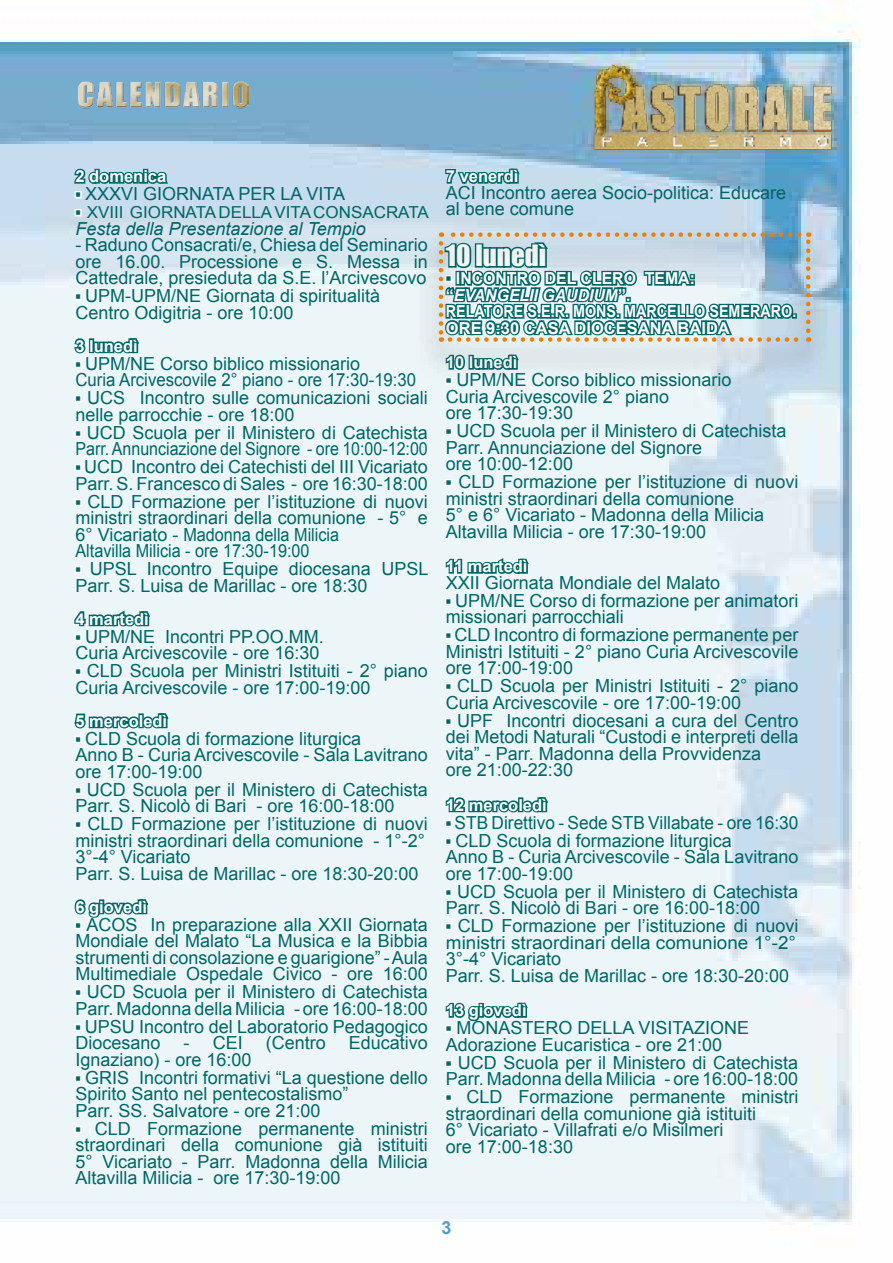
<style>
.page{position:relative;width:893px;height:1263px;background:#fff}
.page>*{position:absolute;margin:0;border:0;box-sizing:border-box;transform-origin:0 0}
.t1{font:27px "Impact";color:#fff}
.t2{font:18px/16.5px "Arial";color:#066}
.t3{font:18px "Arial";color:#066;scale:.96 1}
.t4{font:italic 18px "Arial";color:#066}
.t5{font:700 18px "Arial";color:#509ecb}
.t6{font:700 16.5px "Arial";color:#fff}
.t7{font:700 16.5px/16.5px "Arial";color:#fff;scale:.96 1}
.t8{font:16.5px "Arial";color:#066}
.t9{font:700 16.5px "Arial";color:#fff;scale:.87 1}
.s1{font-weight:700;font-size:16.5px}
.s2{font-weight:700}
.s3{color:#066}
.s4{font-style:italic}
</style>
<div class="page">
<img style="left:0;top:0;width:861px;height:1225px">
<img style="left:578px;top:41px;width:272px;height:128px">
<svg style="left:72px;top:158px;width:98px;height:28px"></svg>
<div style="left:75px;top:191px;width:7px;height:7px;border:3px solid #fff"></div>
<div style="left:75px;top:209px;width:7px;height:7px;border:3px solid #fff"></div>
<svg style="left:72px;top:336px;width:69px;height:20px"></svg>
<div style="left:75px;top:429px;width:7px;height:8px;border:3px solid #fff"></div>
<div style="left:75px;top:498px;width:7px;height:8px;border:3px solid #fff"></div>
<svg style="left:73px;top:601px;width:79px;height:28px"></svg>
<div style="left:75px;top:633px;width:7px;height:8px;border:3px solid #fff"></div>
<svg style="left:73px;top:711px;width:98px;height:20px"></svg>
<div style="left:75px;top:735px;width:7px;height:8px;border:3px solid #fff"></div>
<div style="left:75px;top:786px;width:7px;height:8px;border:3px solid #fff"></div>
<svg style="left:72px;top:897px;width:79px;height:23px"></svg>
<div style="left:75px;top:921px;width:7px;height:8px;border:3px solid #fff"></div>
<div style="left:75px;top:1023px;width:7px;height:8px;border:3px solid #fff"></div>
<div style="left:75px;top:1074px;width:7px;height:8px;border:3px solid #fff"></div>
<div style="left:75px;top:1125px;width:7px;height:8px;border:3px solid #fff"></div>
<svg style="left:444px;top:166px;width:78px;height:23px"></svg>
<svg style="left:444px;top:548px;width:87px;height:28px"></svg>
<div style="left:445px;top:597px;width:7px;height:8px;border:3px solid #fff"></div>
<div style="left:445px;top:717px;width:7px;height:8px;border:3px solid #fff"></div>
<svg style="left:444px;top:795px;width:106px;height:20px"></svg>
<div style="left:445px;top:819px;width:7px;height:8px;border:3px solid #fff"></div>
<div style="left:445px;top:837px;width:7px;height:8px;border:3px solid #fff"></div>
<div style="left:445px;top:888px;width:7px;height:8px;border:3px solid #fff"></div>
<svg style="left:444px;top:1000px;width:86px;height:24px"></svg>
<div style="left:445px;top:1059px;width:8px;height:8px;border:3px solid #fff"></div>
<img style="left:79px;top:67px;width:170px;height:62px">
<div style="left:412px;top:224px;width:417px;height:155px;background:#000;opacity:.93"></div>
<svg style="left:439px;top:232px;width:371px;height:110px"></svg>
<p class="t6" style="left:75px;top:165px;width:92px">2 domenica</p>
<p class="t2" style="left:75px;top:186px;width:271px"><span class="s1">▪</span> XXXVI GIORNATA PER LA VITA</p>
<p class="t8" style="left:75px;top:202px;width:79px"><span class="s2">▪</span> XVIII Giornata</p>
<p class="t8" style="left:218px;top:202px;width:12px">della</p>
<p class="t8" style="left:275px;top:202px;width:11px">vita</p>
<p class="t8" style="left:313px;top:202px;width:25px">Consacrata</p>
<p class="t4" style="left:75px;top:217px;width:292px">Festa della Presentazione al Tempio</p>
<p class="t2" style="left:75px;top:237px;width:354px;text-align:justify">- Raduno Consacrati/e, Chiesa del Seminario ore 16.00. Processione e S. Messa in Cattedrale, presieduta da S.E. l’Arcivescovo</p>
<p class="t2" style="left:75px;top:288px;width:306px"><span class="s1">▪</span> UPM-UPM/NE Giornata di spiritualità<br>Centro Odigitria - ore 10:00</p>
<p class="t6" style="left:75px;top:335px;width:64px">3 lunedì</p>
<p class="t2" style="left:75px;top:355px;width:342px"><span class="s1">▪</span> UPM/NE Corso biblico missionario<br>Curia Arcivescovile 2° piano - ore 17:30-19:30</p>
<p class="t2" style="left:75px;top:390px;width:354px"><span class="s1">▪</span> UCS Incontro sulle comunicazioni sociali nelle parrocchie - ore 18:00</p>
<p class="t2" style="left:75px;top:424px;width:354px"><span class="s1">▪</span> UCD Scuola per il Ministero di Catechista<br>Parr. Annunciazione del Signore - ore 10:00-12:00</p>
<p class="t2" style="left:75px;top:459px;width:354px"><span class="s1">▪</span> UCD Incontro dei Catechisti del III Vicariato<br>Parr. S. Francesco di Sales - ore 16:30-18:00</p>
<p class="t2" style="left:75px;top:493px;width:354px"><span class="s1">▪</span> CLD Formazione per l’istituzione di nuovi ministri straordinari della comunione - 5° e 6° Vicariato - Madonna della Milicia<br>Altavilla Milicia - ore 17:30-19:00</p>
<p class="t2" style="left:75px;top:561px;width:355px"><span class="s1">▪</span> UPSL Incontro Equipe diocesana UPSL<br>Parr. S. Luisa de Marillac - ore 18:30</p>
<p class="t6" style="left:75px;top:608px;width:75px">4 martedì</p>
<p class="t2" style="left:75px;top:628px;width:250px"><span class="s1">▪</span> UPM/NE Incontri PP.OO.MM.<br>Curia Arcivescovile - ore 16:30</p>
<p class="t2" style="left:75px;top:663px;width:354px"><span class="s1">▪</span> CLD Scuola per Ministri Istituiti - 2° piano<br>Curia Arcivescovile - ore 17:00-19:00</p>
<p class="t6" style="left:75px;top:710px;width:93px">5 mercoledì</p>
<p class="t2" style="left:75px;top:730px;width:354px"><span class="s1">▪</span> CLD Scuola di formazione liturgica<br>Anno B - Curia Arcivescovile - Sala Lavitrano ore 17:00-19:00</p>
<p class="t2" style="left:75px;top:781px;width:354px"><span class="s1">▪</span> UCD Scuola per il Ministero di Catechista<br>Parr. S. Nicolò di Bari - ore 16:00-18:00</p>
<p class="t2" style="left:75px;top:816px;width:354px"><span class="s1">▪</span> CLD Formazione per l’istituzione di nuovi ministri straordinari della comunione - 1°-2° 3°-4° Vicariato<br>Parr. S. Luisa de Marillac - ore 18:30-20:00</p>
<p class="t6" style="left:75px;top:896px;width:73px">6 giovedì</p>
<p class="t2" style="left:75px;top:916px;width:354px;text-align:justify"><span class="s1">▪</span> ACOS In preparazione alla XXII Giornata Mondiale del Malato “La Musica e la Bibbia strumenti di consolazione e guarigione” - Aula Multimediale Ospedale Civico - ore 16:00</p>
<p class="t2" style="left:75px;top:984px;width:354px"><span class="s1">▪</span> UCD Scuola per il Ministero di Catechista<br>Parr. Madonna della Milicia - ore 16:00-18:00</p>
<p class="t2" style="left:75px;top:1018px;width:354px"><span class="s1">▪</span> UPSU Incontro del Laboratorio Pedagogico<br>Diocesano</p>
<p class="t2" style="left:184px;top:1035px;width:61px">- CEI</p>
<p class="t2" style="left:266px;top:1035px;width:62px">(Centro</p>
<p class="t2" style="left:349px;top:1035px;width:81px">Educativo</p>
<p class="t2" style="left:75px;top:1051px;width:178px">Ignaziano) - ore 16:00</p>
<p class="t2" style="left:75px;top:1069px;width:354px"><span class="s1">▪</span> GRIS Incontri formativi “La questione dello<br>Spirito Santo nel pentecostalismo”<br>Parr. SS. Salvatore - ore 21:00</p>
<p class="t2" style="left:75px;top:1120px;width:354px;text-align:justify"><span class="s1">▪</span> CLD Formazione permanente ministri straordinari della comunione già istituiti 5° Vicariato - Parr. Madonna della Milicia Altavilla Milicia - ore 17:30-19:00</p>
<p class="t6" style="left:446px;top:165px;width:74px">7 venerdì</p>
<p class="t2" style="left:446px;top:184px;width:342px">ACI Incontro aerea Socio-politica: Educare al bene comune</p>
<h1 class="t1" style="left:446px;top:235px;width:102px">10 lunedì</h1>
<p class="t7" style="left:446px;top:271px;width:261px"><span class="s3">▪</span> INCONTRO DEL CLERO TEMA: “<span class="s4">EVANGELII GAUDIUM</span>”.<br>Relatore</p>
<p class="t9" style="left:528px;top:300px;width:79px">S.E.R. Mons</p>
<p class="t9" style="left:616px;top:300px;width:36px">. Marcello</p>
<p class="t9" style="left:709px;top:300px;width:24px">Semeraro</p>
<p class="t9" style="left:792px;top:300px;width:6px">.</p>
<p class="t6" style="left:446px;top:317px;width:103px">Ore 9:30 Casa</p>
<p class="t6" style="left:575px;top:317px;width:24px">Diocesana</p>
<p class="t6" style="left:678px;top:317px;width:23px">Baida</p>
<p class="t6" style="left:446px;top:351px;width:73px">10 lunedì</p>
<p class="t2" style="left:446px;top:372px;width:287px"><span class="s1">▪</span> UPM/NE Corso biblico missionario<br>Curia Arcivescovile 2° piano<br>ore 17:30-19:30</p>
<p class="t2" style="left:446px;top:423px;width:342px"><span class="s1">▪</span> UCD Scuola per il Ministero di Catechista<br>Parr. Annunciazione del Signore<br>ore 10:00-12:00</p>
<p class="t2" style="left:446px;top:474px;width:354px"><span class="s1">▪</span> CLD Formazione per l’istituzione di nuovi ministri straordinari della comunione<br>5° e 6° Vicariato - Madonna della Milicia Altavilla Milicia - ore 17:30-19:00</p>
<p class="t6" style="left:446px;top:555px;width:83px">11 martedì</p>
<p class="t2" style="left:446px;top:574px;width:276px">XXII Giornata Mondiale del Malato</p>
<p class="t2" style="left:446px;top:592px;width:354px"><span class="s1">▪</span> UPM/NE Corso di formazione per animatori missionari parrocchiali</p>
<p class="t2" style="left:446px;top:627px;width:354px;text-align:justify"><span class="s1">▪</span> CLD Incontro di formazione permanente per Ministri Istituiti - 2° piano Curia Arcivescovile ore 17:00-19:00</p>
<p class="t2" style="left:446px;top:678px;width:354px"><span class="s1">▪</span> CLD Scuola per Ministri Istituiti - 2° piano<br>Curia Arcivescovile - ore 17:00-19:00</p>
<p class="t2" style="left:446px;top:712px;width:354px"><span class="s1">▪</span> UPF Incontri diocesani a cura del Centro dei Metodi Naturali “Custodi e interpreti della vita” - Parr. Madonna della Provvidenza<br>ore 21:00-22:30</p>
<p class="t6" style="left:446px;top:794px;width:102px">12 mercoledì</p>
<p class="t3" style="left:446px;top:811px;width:369px"><span class="s1">▪</span> STB Direttivo - Sede STB Villabate - ore 16:30</p>
<p class="t2" style="left:446px;top:832px;width:354px"><span class="s1">▪</span> CLD Scuola di formazione liturgica<br>Anno B - Curia Arcivescovile - Sala Lavitrano ore 17:00-19:00</p>
<p class="t2" style="left:446px;top:883px;width:354px"><span class="s1">▪</span> UCD Scuola per il Ministero di Catechista<br>Parr. S. Nicolò di Bari - ore 16:00-18:00</p>
<p class="t2" style="left:446px;top:918px;width:354px"><span class="s1">▪</span> CLD Formazione per l’istituzione di nuovi ministri straordinari della comunione 1°-2° 3°-4° Vicariato<br>Parr. S. Luisa de Marillac - ore 18:30-20:00</p>
<p class="t6" style="left:446px;top:999px;width:82px">13 giovedì</p>
<p class="t2" style="left:446px;top:1020px;width:305px"><span class="s1">▪</span> MONASTERO DELLA VISITAZIONE<br>Adorazione Eucaristica - ore 21:00</p>
<p class="t2" style="left:446px;top:1054px;width:354px"><span class="s1">▪</span> UCD Scuola per il Ministero di Catechista<br>Parr. Madonna della Milicia - ore 16:00-18:00</p>
<p class="t2" style="left:446px;top:1089px;width:354px"><span class="s1">▪</span> CLD Formazione permanente ministri straordinari della comunione già istituiti<br>6° Vicariato - Villafrati e/o Misilmeri<br>ore 17:00-18:30</p>
<p class="t5" style="left:441px;top:1215px;width:12px">3</p>
</div>
